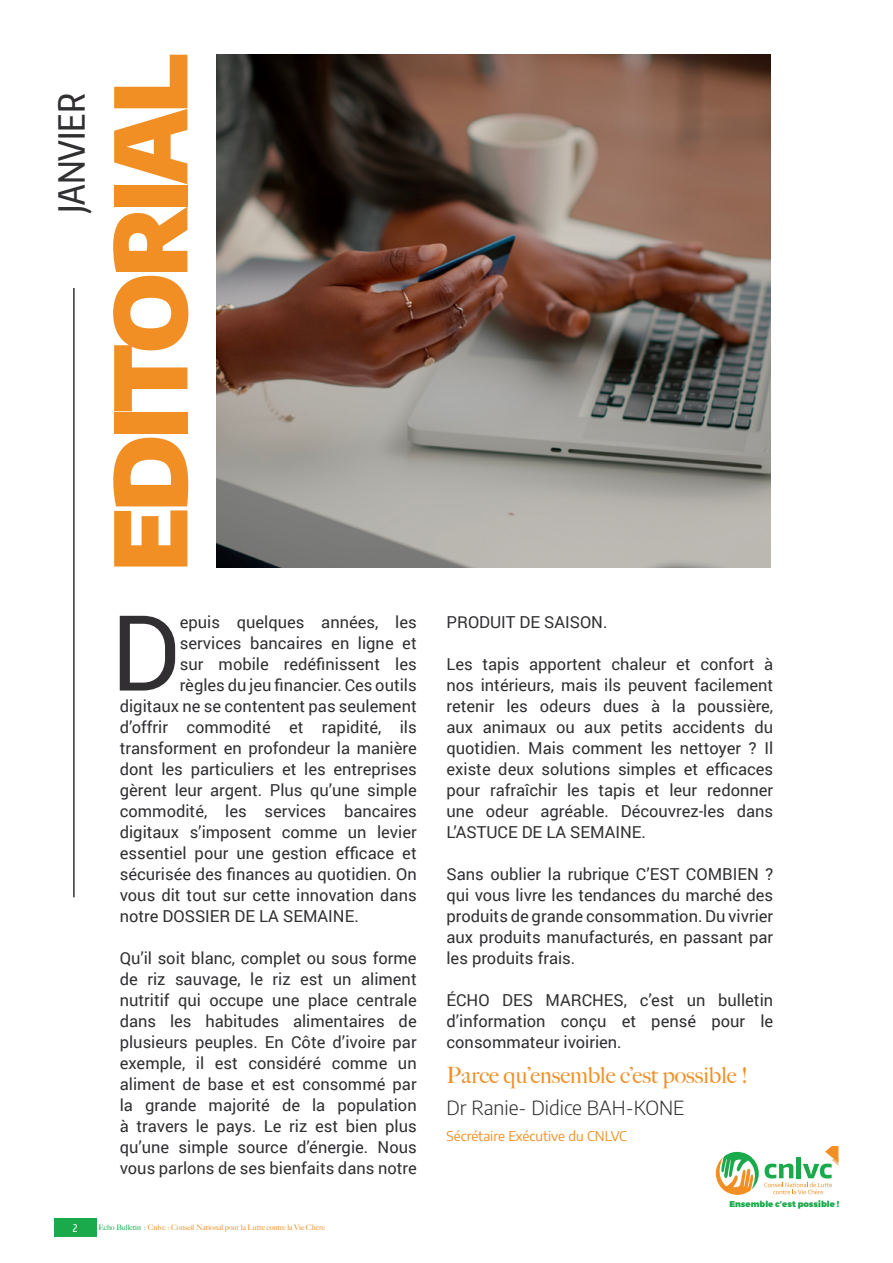
<style>
.page{position:relative;width:893px;height:1263px;background:#fff}
.page>*{position:absolute;margin:0;border:0;box-sizing:border-box;transform-origin:0 0}
.t1{font:105.15px "Roboto";color:#312f32}
.t2{font:900 99px "Encode Sans";letter-spacing:-.05em;color:#f18f24}
.t3{font:500 36px "Encode Sans Compressed";color:#312f32}
.t4{font:500 22.5px "Big Caslon";color:#f18f24}
.t5{font:300 19.5px "Encode Sans";color:#312f32}
.t6{font:16.5px/21px "Roboto";color:#312f32;text-align:justify}
.t7{font:13.5px "Encode Sans";color:#f18f24}
.t8{font:500 10.5px "Encode Sans Compressed";color:#fff}
.t9{font:900 8.4px "Montserrat";color:#1aa94b}
.t10{font:500 7.5px "Big Caslon";color:#f18f24}
.s1{color:#1aa94b}
</style>
<div class="page">
<div style="left:54px;top:1218px;width:42px;height:19px;background:#1aa94b"></div>
<img style="left:217px;top:54px;width:554px;height:513px">
<hr style="left:73px;top:288px;width:2px;height:609px;background:#312f32">
<svg style="left:715px;top:1146px;width:123px;height:49px"></svg>
<h3 class="t3" style="left:48px;top:213px;width:122px;rotate:-90deg">JANVIER</h3>
<h2 class="t2" style="left:72px;top:572px;width:519px;rotate:-90deg">EDITORIAL</h2>
<h1 class="t1" style="left:111px;top:579px;width:71px">D</h1>
<p class="t6" style="left:180px;top:610px;width:238px">epuis quelques années, les</p>
<p class="t6" style="left:180px;top:631px;width:238px">services bancaires en ligne et</p>
<p class="t6" style="left:180px;top:652px;width:238px">sur mobile redéfinissent les</p>
<p class="t6" style="left:180px;top:673px;width:238px">règles du jeu financier. Ces outils</p>
<p class="t6" style="left:120px;top:694px;width:298px">digitaux ne se contentent pas seulement</p>
<p class="t6" style="left:120px;top:715px;width:298px">d’offrir commodité et rapidité, ils</p>
<p class="t6" style="left:120px;top:736px;width:298px">transforment en profondeur la manière</p>
<p class="t6" style="left:120px;top:757px;width:298px">dont les particuliers et les entreprises</p>
<p class="t6" style="left:120px;top:778px;width:298px">gèrent leur argent. Plus qu’une simple</p>
<p class="t6" style="left:120px;top:799px;width:298px">commodité, les services bancaires</p>
<p class="t6" style="left:120px;top:820px;width:298px">digitaux s’imposent comme un levier</p>
<p class="t6" style="left:120px;top:842px;width:298px">essentiel pour une gestion efficace et</p>
<p class="t6" style="left:120px;top:863px;width:298px">sécurisée des finances au quotidien. On</p>
<p class="t6" style="left:120px;top:884px;width:298px">vous dit tout sur cette innovation dans</p>
<p class="t6" style="left:120px;top:905px;width:241px">notre DOSSIER DE LA SEMAINE.</p>
<p class="t6" style="left:120px;top:947px;width:298px">Qu’il soit blanc, complet ou sous forme de riz sauvage, le riz est un aliment nutritif qui occupe une place centrale dans les habitudes alimentaires de plusieurs peuples. En Côte d’ivoire par exemple, il est considéré comme un aliment de base et est consommé par la grande majorité de la population à travers le pays. Le riz est bien plus qu’une simple source d’énergie. Nous vous parlons de ses bienfaits dans notre</p>
<p class="t8" style="left:73px;top:1221px;width:6px">2</p>
<p class="t10" style="left:98px;top:1221px;width:228px"><span class="s1">Echo Bulletin :</span> Cnlvc : Conseil National pour la Lutte contre la Vie Chère</p>
<p class="t6" style="left:446px;top:611px;width:162px">PRODUIT DE SAISON.</p>
<p class="t6" style="left:446px;top:653px;width:328px">Les tapis apportent chaleur et confort à nos intérieurs, mais ils peuvent facilement retenir les odeurs dues à la poussière, aux animaux ou aux petits accidents du quotidien. Mais comment les nettoyer ? Il existe deux solutions simples et efficaces pour rafraîchir les tapis et leur redonner une odeur agréable. Découvrez-les dans L’ASTUCE DE LA SEMAINE.</p>
<p class="t6" style="left:446px;top:863px;width:328px">Sans oublier la rubrique C’EST COMBIEN ? qui vous livre les tendances du marché des produits de grande consommation. Du vivrier aux produits manufacturés, en passant par les produits frais.</p>
<p class="t6" style="left:446px;top:989px;width:328px">ÉCHO DES MARCHES, c’est un bulletin d’information conçu et pensé pour le consommateur ivoirien.</p>
<h3 class="t4" style="left:446px;top:1057px;width:303px">Parce qu’ensemble c’est possible !</h3>
<p class="t5" style="left:446px;top:1094px;width:239px">Dr Ranie- Didice BAH-KONE</p>
<p class="t7" style="left:446px;top:1126px;width:182px">Sécrétaire Exécutive du CNLVC</p>
<p class="t9" style="left:729px;top:1199px;width:111px">Ensemble c’est possible !</p>
</div>
